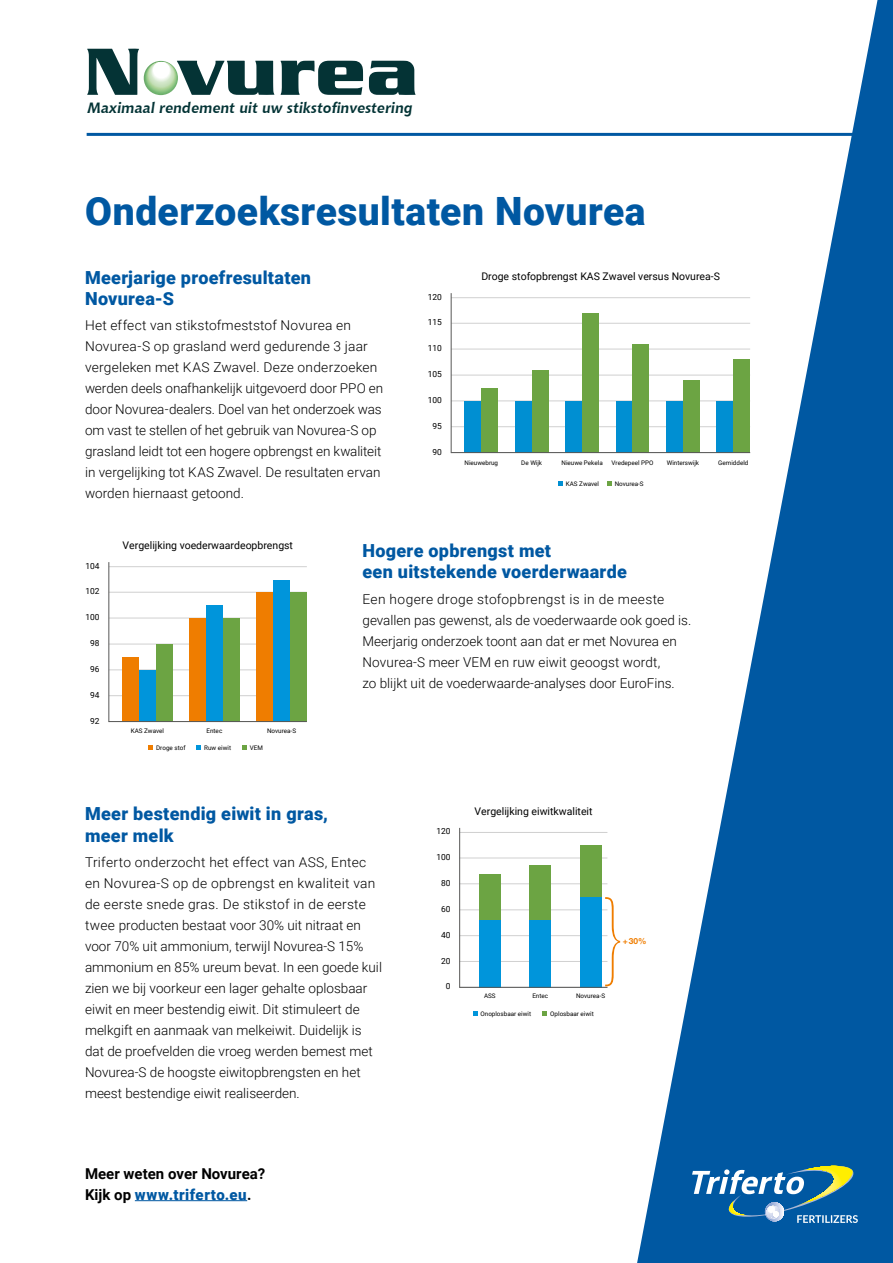
<style>
.page{position:relative;width:893px;height:1263px;background:#fff}
.page>*{position:absolute;margin:0;border:0;box-sizing:border-box;transform-origin:0 0}
.t1{font:900 39px "Roboto";letter-spacing:.01em;color:#0058a2}
.t2{font:900 18px/21.6px "Roboto";letter-spacing:.015em;color:#0058a2}
.t3{font:700 15px/21px "Roboto";color:#000}
.t4{font:italic 700 14.85px "Chianti BT";letter-spacing:.005em;color:#033335}
.t5{font:300 13.5px/21px "Roboto";color:#000}
.t6{font:10.5px "Roboto";color:#000}
.t7{font:8.4px "Roboto";letter-spacing:-.005em;color:#000}
.t8{font:700 8.4px "Helvetica Neue LT Std";color:#ef7d00}
.t9{font:6.3px "Roboto";color:#000}
.s1{font-weight:900;color:#0058a2}
</style>
<div class="page">
<svg style="left:637px;top:0;width:256px;height:1263px;fill:#0058a2"></svg>
<hr style="left:451px;top:323px;width:299px;height:1px;background:#d0d0d0">
<hr style="left:451px;top:349px;width:299px;height:1px;background:#d0d0d0">
<hr style="left:451px;top:297px;width:299px;height:1px;background:#d0d0d0">
<hr style="left:451px;top:375px;width:299px;height:1px;background:#d0d0d0">
<hr style="left:451px;top:401px;width:299px;height:1px;background:#d0d0d0">
<hr style="left:451px;top:426px;width:299px;height:1px;background:#d0d0d0">
<div style="left:716px;top:401px;width:17px;height:52px;background:#008fd2"></div>
<div style="left:733px;top:359px;width:17px;height:94px;background:#6ca443"></div>
<div style="left:666px;top:401px;width:17px;height:52px;background:#008fd2"></div>
<div style="left:683px;top:380px;width:17px;height:73px;background:#6ca443"></div>
<div style="left:616px;top:401px;width:16px;height:52px;background:#008fd2"></div>
<div style="left:632px;top:344px;width:17px;height:109px;background:#6ca443"></div>
<div style="left:565px;top:401px;width:17px;height:52px;background:#008fd2"></div>
<div style="left:582px;top:313px;width:17px;height:140px;background:#6ca443"></div>
<div style="left:515px;top:401px;width:17px;height:52px;background:#008fd2"></div>
<div style="left:532px;top:370px;width:17px;height:83px;background:#6ca443"></div>
<div style="left:464px;top:401px;width:17px;height:52px;background:#008fd2"></div>
<div style="left:481px;top:388px;width:17px;height:64px;background:#6ca443"></div>
<hr style="left:451px;top:452px;width:299px;height:1px;background:#575756">
<svg style="left:558px;top:482px;width:5px;height:4px"></svg>
<svg style="left:607px;top:482px;width:4px;height:4px"></svg>
<hr style="left:451px;top:294px;width:1px;height:159px;background:#575756">
<hr style="left:109px;top:592px;width:198px;height:1px;background:#d0d0d0">
<hr style="left:109px;top:618px;width:198px;height:1px;background:#d0d0d0">
<hr style="left:109px;top:566px;width:198px;height:1px;background:#d0d0d0">
<hr style="left:109px;top:644px;width:198px;height:1px;background:#d0d0d0">
<hr style="left:109px;top:670px;width:198px;height:1px;background:#d0d0d0">
<hr style="left:109px;top:695px;width:198px;height:1px;background:#d0d0d0">
<svg style="left:148px;top:745px;width:5px;height:5px"></svg>
<svg style="left:196px;top:745px;width:5px;height:5px"></svg>
<svg style="left:242px;top:745px;width:5px;height:5px"></svg>
<hr style="left:109px;top:563px;width:1px;height:158px;background:#575756">
<div style="left:256px;top:592px;width:17px;height:129px;background:#ef7d00"></div>
<div style="left:189px;top:618px;width:17px;height:103px;background:#ef7d00"></div>
<div style="left:122px;top:657px;width:17px;height:64px;background:#ef7d00"></div>
<div style="left:273px;top:579px;width:17px;height:142px;background:#0095db"></div>
<div style="left:206px;top:605px;width:17px;height:116px;background:#0095db"></div>
<div style="left:139px;top:670px;width:17px;height:51px;background:#0095db"></div>
<div style="left:290px;top:592px;width:17px;height:129px;background:#6ca443"></div>
<div style="left:223px;top:618px;width:17px;height:103px;background:#6ca443"></div>
<div style="left:156px;top:644px;width:17px;height:77px;background:#6ca443"></div>
<hr style="left:109px;top:721px;width:198px;height:1px;background:#575756">
<hr style="left:460px;top:858px;width:147px;height:1px;background:#d0d0d0">
<hr style="left:460px;top:883px;width:147px;height:1px;background:#d0d0d0">
<hr style="left:460px;top:832px;width:147px;height:1px;background:#d0d0d0">
<hr style="left:460px;top:909px;width:147px;height:1px;background:#d0d0d0">
<hr style="left:460px;top:935px;width:147px;height:1px;background:#d0d0d0">
<hr style="left:460px;top:961px;width:147px;height:1px;background:#d0d0d0">
<svg style="left:473px;top:1011px;width:4px;height:5px"></svg>
<svg style="left:543px;top:1011px;width:4px;height:5px"></svg>
<hr style="left:459px;top:828px;width:1px;height:159px;background:#575756">
<div style="left:580px;top:845px;width:21px;height:142px;background:#6ca443"></div>
<div style="left:530px;top:865px;width:21px;height:122px;background:#6ca443"></div>
<div style="left:479px;top:874px;width:21px;height:113px;background:#6ca443"></div>
<div style="left:479px;top:920px;width:21px;height:67px;background:#0095db"></div>
<div style="left:530px;top:920px;width:21px;height:67px;background:#0095db"></div>
<div style="left:580px;top:897px;width:21px;height:90px;background:#0095db"></div>
<hr style="left:460px;top:987px;width:147px;height:1px;background:#575756">
<svg style="left:605px;top:897px;width:15px;height:89px"></svg>
<svg style="left:692px;top:1163px;width:166px;height:60px;background:#3a7ca8"></svg>
<svg style="left:144px;top:61px;width:34px;height:34px"></svg>
<svg style="left:87px;top:49px;width:52px;height:46px"></svg>
<svg style="left:369px;top:61px;width:47px;height:34px"></svg>
<svg style="left:177px;top:61px;width:97px;height:34px"></svg>
<svg style="left:281px;top:61px;width:82px;height:34px"></svg>
<hr style="left:87px;top:133px;width:802px;height:3px;background:#0058a2">
<hr style="left:135px;top:1200px;width:112px;height:1px;background:#0058a2">
<p class="t4" style="left:88px;top:97px;width:327px">Maximaal rendement uit uw stikstofinvestering</p>
<h1 class="t1" style="left:85px;top:184px;width:562px">Onderzoeksresultaten Novurea</h1>
<h2 class="t2" style="left:85px;top:266px;width:228px">Meerjarige proefresultaten<br>Novurea-S</h2>
<p class="t5" style="left:85px;top:315px;width:300px">Het effect van stikstofmeststof Novurea en Novurea-S op grasland werd gedurende 3 jaar vergeleken met KAS Zwavel. Deze onderzoeken werden deels onafhankelijk uitgevoerd door PPO en door Novurea-dealers. Doel van het onderzoek was om vast te stellen of het gebruik van Novurea-S op grasland leidt tot een hogere opbrengst en kwaliteit in vergelijking tot KAS Zwavel. De resultaten ervan worden hiernaast getoond.</p>
<p class="t7" style="left:428px;top:291px;width:16px">120</p>
<p class="t7" style="left:428px;top:317px;width:16px">115</p>
<p class="t7" style="left:428px;top:342px;width:16px">110</p>
<p class="t7" style="left:428px;top:368px;width:16px">105</p>
<p class="t7" style="left:428px;top:394px;width:16px">100</p>
<p class="t7" style="left:433px;top:420px;width:11px">95</p>
<p class="t7" style="left:433px;top:446px;width:11px">90</p>
<p class="t6" style="left:481px;top:269px;width:240px">Droge stofopbrengst KAS Zwavel versus Novurea-S</p>
<p class="t9" style="left:465px;top:458px;width:35px">Nieuwebrug</p>
<p class="t9" style="left:521px;top:458px;width:22px">De Wijk</p>
<p class="t9" style="left:561px;top:458px;width:43px">Nieuwe Pekela</p>
<p class="t9" style="left:612px;top:458px;width:43px">Vredepeel PPO</p>
<p class="t9" style="left:667px;top:458px;width:34px">Winterswijk</p>
<p class="t9" style="left:718px;top:458px;width:32px">Gemiddeld</p>
<p class="t9" style="left:566px;top:479px;width:35px">KAS Zwavel</p>
<p class="t9" style="left:615px;top:479px;width:30px">Novurea-S</p>
<p class="t7" style="left:86px;top:560px;width:16px">104</p>
<p class="t7" style="left:86px;top:585px;width:16px">102</p>
<p class="t7" style="left:86px;top:611px;width:16px">100</p>
<p class="t7" style="left:90px;top:637px;width:11px">98</p>
<p class="t7" style="left:90px;top:663px;width:11px">96</p>
<p class="t7" style="left:90px;top:689px;width:11px">94</p>
<p class="t7" style="left:90px;top:715px;width:11px">92</p>
<p class="t6" style="left:123px;top:538px;width:172px">Vergelijking voederwaardeopbrengst</p>
<p class="t9" style="left:131px;top:726px;width:35px">KAS Zwavel</p>
<p class="t9" style="left:207px;top:726px;width:17px">Entec</p>
<p class="t9" style="left:267px;top:726px;width:30px">Novurea-S</p>
<p class="t9" style="left:156px;top:743px;width:31px">Droge stof</p>
<p class="t9" style="left:204px;top:743px;width:28px">Ruw eiwit</p>
<p class="t9" style="left:250px;top:743px;width:15px">VEM</p>
<h2 class="t2" style="left:362px;top:539px;width:266px">Hogere opbrengst met<br>een uitstekende voerderwaarde</h2>
<p class="t5" style="left:362px;top:588px;width:330px">Een hogere droge stofopbrengst is in de meeste gevallen pas gewenst, als de voederwaarde ook goed is.<br>Meerjarig onderzoek toont aan dat er met Novurea en Novurea-S meer VEM en ruw eiwit geoogst wordt,<br>zo blijkt uit de voederwaarde-analyses door EuroFins.</p>
<h2 class="t2" style="left:85px;top:802px;width:245px">Meer bestendig eiwit in gras, meer melk</h2>
<p class="t5" style="left:85px;top:851px;width:298px">Triferto onderzocht het effect van ASS, Entec en Novurea-S op de opbrengst en kwaliteit van de eerste snede gras. De stikstof in de eerste twee producten bestaat voor 30% uit nitraat en voor 70% uit ammonium, terwijl Novurea-S 15% ammonium en 85% ureum bevat. In een goede kuil zien we bij voorkeur een lager gehalte oplosbaar eiwit en meer bestendig eiwit. Dit stimuleert de melkgift en aanmaak van melkeiwit. Duidelijk is dat de proefvelden die vroeg werden bemest met Novurea-S de hoogste eiwitopbrengsten en het meest bestendige eiwit realiseerden.</p>
<p class="t3" style="left:85px;top:1162px;width:182px">Meer weten over Novurea?<br>Kijk op <span class="s1">www.triferto.eu</span>.</p>
<p class="t7" style="left:436px;top:825px;width:16px">120</p>
<p class="t7" style="left:436px;top:851px;width:16px">100</p>
<p class="t7" style="left:441px;top:877px;width:11px">80</p>
<p class="t7" style="left:441px;top:903px;width:11px">60</p>
<p class="t7" style="left:441px;top:929px;width:11px">40</p>
<p class="t7" style="left:441px;top:955px;width:11px">20</p>
<p class="t7" style="left:446px;top:980px;width:6px">0</p>
<p class="t6" style="left:475px;top:804px;width:119px">Vergelijking eiwitkwaliteit</p>
<p class="t8" style="left:623px;top:936px;width:25px">+ 30%</p>
<p class="t9" style="left:484px;top:992px;width:13px">ASS</p>
<p class="t9" style="left:532px;top:992px;width:17px">Entec</p>
<p class="t9" style="left:576px;top:992px;width:30px">Novurea-S</p>
<p class="t9" style="left:480px;top:1009px;width:52px">Onoplosbaar eiwit</p>
<p class="t9" style="left:550px;top:1009px;width:45px">Oplosbaar eiwit</p>
</div>
